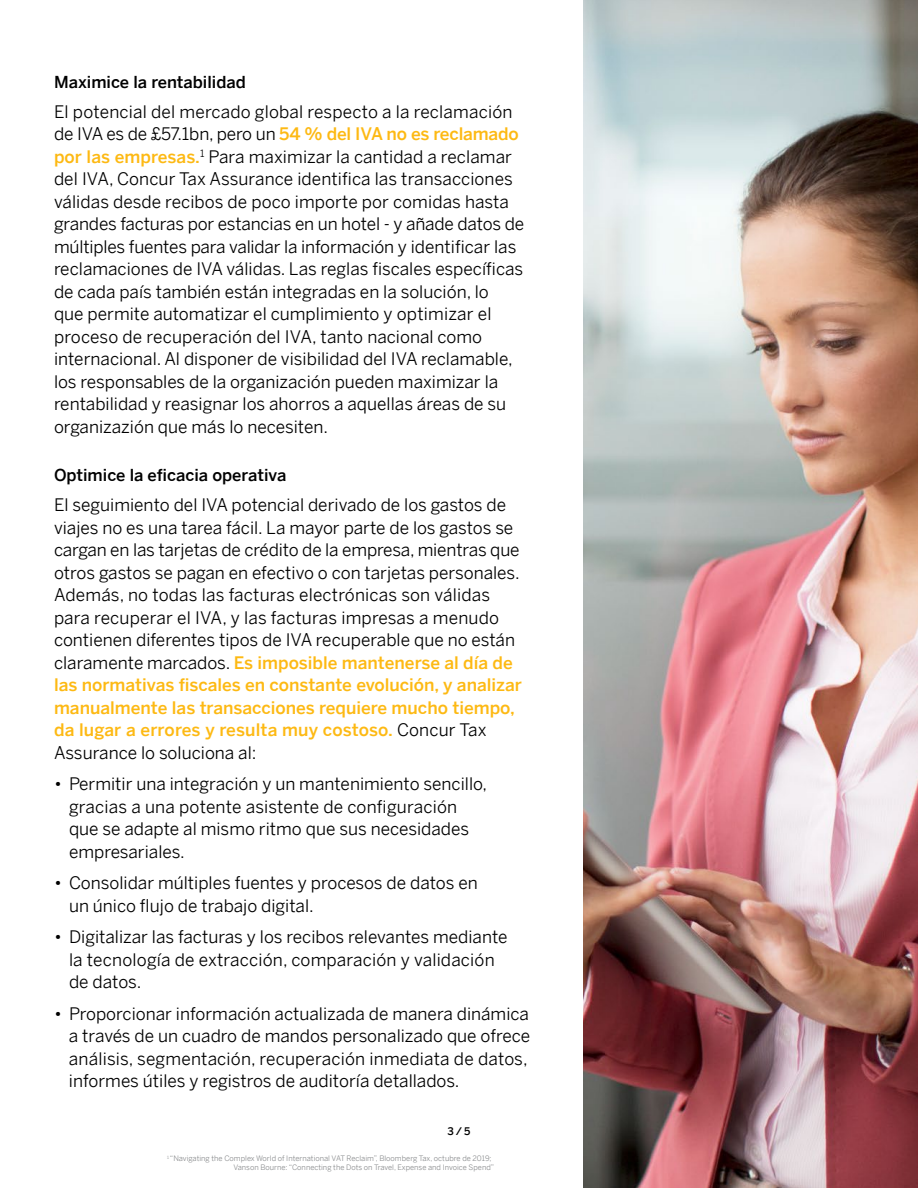
<style>
.page{position:relative;width:918px;height:1188px;background:#fff}
.page>*{position:absolute;margin:0;border:0;box-sizing:border-box;transform-origin:0 0}
.t1{font:17.25px/22.5px "Benton Sans";color:#000}
.t2{font:500 16.5px "Benton Sans";color:#000}
.t3{font:500 10.5px "Benton Sans";color:#000}
.t4{font:7.5px/9px "Benton Sans";color:#8a8c8e}
.s1{font-weight:500;color:#fdb913}
</style>
<div class="page">
<img style="left:584px;top:0;width:334px;height:1188px">
<p class="t2" style="left:54px;top:70px;width:193px">Maximice la rentabilidad</p>
<p class="t1" style="left:54px;top:100px;width:472px">El potencial del mercado global respecto a la reclamación de IVA es de £57.1bn, pero un <span class="s1">54 % del IVA no es reclamado por las empresas.</span><sup>1</sup> Para maximizar la cantidad a reclamar del IVA, Concur Tax Assurance identifica las transacciones válidas desde recibos de poco importe por comidas hasta grandes facturas por estancias en un hotel - y añade datos de múltiples fuentes para validar la información y identificar las reclamaciones de IVA válidas. Las reglas fiscales específicas de cada país también están integradas en la solución, lo<br>que permite automatizar el cumplimiento y optimizar el proceso de recuperación del IVA, tanto nacional como internacional. Al disponer de visibilidad del IVA reclamable, los responsables de la organización pueden maximizar la rentabilidad y reasignar los ahorros a aquellas áreas de su organizazión que más lo necesiten.</p>
<p class="t2" style="left:54px;top:463px;width:234px">Optimice la eficacia operativa</p>
<p class="t1" style="left:54px;top:493px;width:469px">El seguimiento del IVA potencial derivado de los gastos de viajes no es una tarea fácil. La mayor parte de los gastos se cargan en las tarjetas de crédito de la empresa, mientras que otros gastos se pagan en efectivo o con tarjetas personales.<br>Además, no todas las facturas electrónicas son válidas para recuperar el IVA, y las facturas impresas a menudo contienen diferentes tipos de IVA recuperable que no están claramente marcados. <span class="s1">Es imposible mantenerse al día de las normativas fiscales en constante evolución, y analizar manualmente las transacciones requiere mucho tiempo, da lugar a errores y resulta muy costoso.</span> Concur Tax Assurance lo soluciona al:</p>
<p class="t1" style="left:69px;top:772px;width:420px;text-indent:-15px">• Permitir una integración y un mantenimiento sencillo, gracias a una potente asistente de configuración que se adapte al mismo ritmo que sus necesidades empresariales.</p>
<p class="t1" style="left:69px;top:871px;width:410px;text-indent:-15px">• Consolidar múltiples fuentes y procesos de datos en un único flujo de trabajo digital.</p>
<p class="t1" style="left:69px;top:925px;width:440px;text-indent:-15px">• Digitalizar las facturas y los recibos relevantes mediante la tecnología de extracción, comparación y validación de datos.</p>
<p class="t1" style="left:69px;top:1001px;width:463px;text-indent:-15px">• Proporcionar información actualizada de manera dinámica a través de un cuadro de mandos personalizado que ofrece análisis, segmentación, recuperación inmediata de datos, informes útiles y registros de auditoría detallados.</p>
<p class="t3" style="left:447px;top:1124px;width:25px">3 / 5</p>
<p class="t4" style="left:233px;top:1153px;width:262px;text-indent:-66px"><sup>1</sup> “Navigating the Complex World of International VAT Reclaim”, Bloomberg Tax, octubre de 2019;<br>Vanson Bourne: “Connecting the Dots on Travel, Expense and Invoice Spend”</p>
</div>
